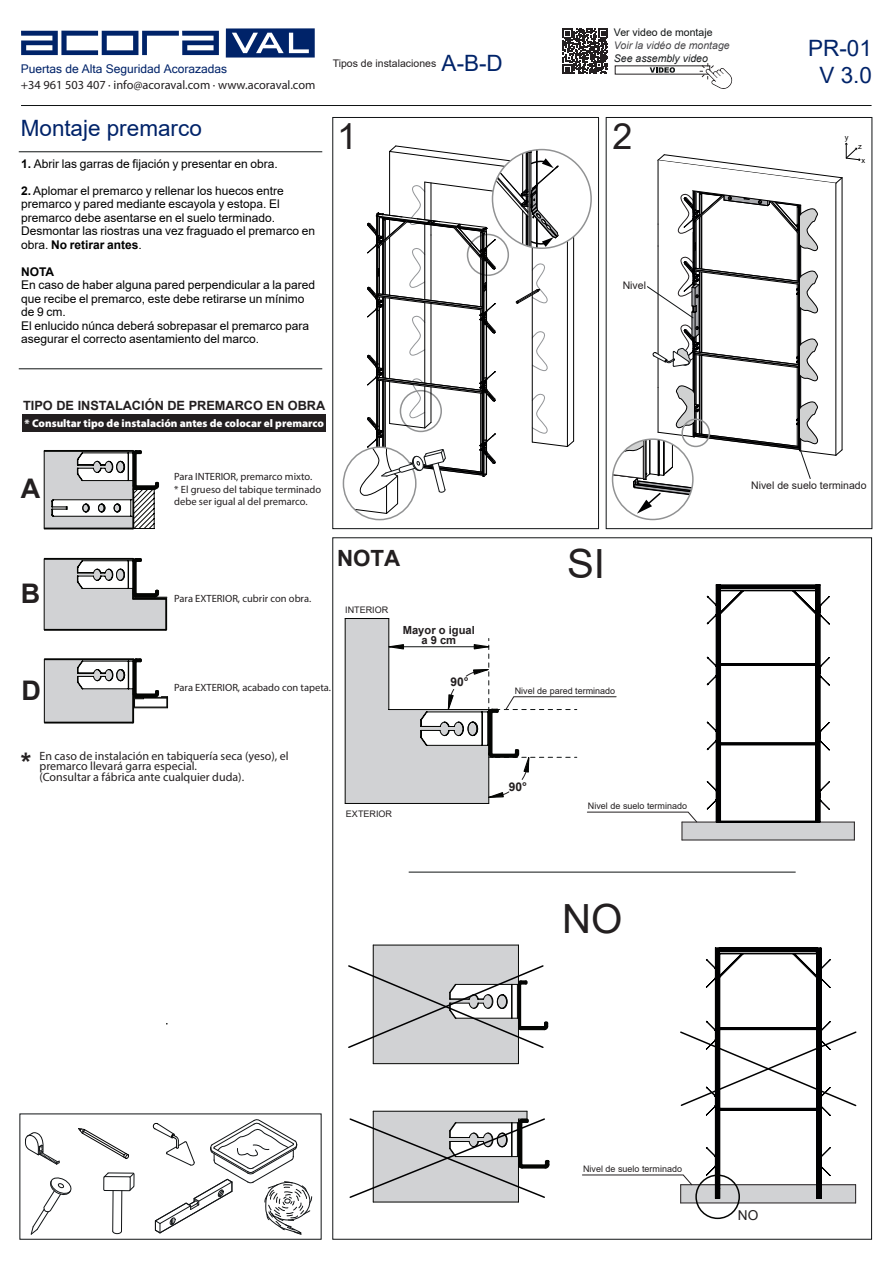
<style>
.page{position:relative;width:893px;height:1263px;background:#fff}
.page>*{position:absolute;margin:0;border:0;box-sizing:border-box;transform-origin:0 0}
.t1{font:40.2px "Arial";color:#231f20}
.t2{font:36px "Arial";color:#231f20}
.t3{font:700 27px "Arial";color:#231f20}
.t4{font:22.5px "Arial";color:#002369}
.t5{font:700 22.35px "Arial";color:#231f20}
.t6{font:13.65px "Arial";color:#231f20}
.t7{font:700 12.75px "Arial";color:#231f20}
.t8{font:12.3px "Myriad Pro";color:#231f20}
.t9{font:12px/13.5px "Arial";color:#000001}
.t10{font:12px/10.5px "Myriad Pro";color:#231f20}
.t11{font:12px "Microsoft Sans Serif";color:#002369}
.t12{font:700 12px "Arial";color:#231f20}
.t13{font:700 12px "Arial";color:#000001}
.t14{font:900 11.1px "Myriad Pro";color:#fff}
.t15{font:700 11.1px/10.5px "Arial";color:#231f20;text-align:center}
.t16{font:10.5px/12.6px "Myriad Pro";color:#231f20}
.t17{font:10.5px "Arial";color:#231f20}
.t18{font:italic 10.5px "Arial";color:#464548}
.t19{font:10.5px "Arial";color:#0f1313}
.t20{font:italic 10.5px "Arial";color:#191c1e}
.t21{font:9px "Arial";color:#231f20}
.t22{font:7.5px "Arial";color:#000001}
.s1{font-weight:700}
</style>
<div class="page">
<svg style="left:31px;top:1177px;width:41px;height:58px"></svg>
<svg style="left:78px;top:1113px;width:56px;height:127px"></svg>
<svg style="left:25px;top:1132px;width:35px;height:32px"></svg>
<svg style="left:152px;top:1119px;width:160px;height:116px"></svg>
<hr style="left:19px;top:152px;width:303px;height:1px;background:#0f1313">
<hr style="left:19px;top:369px;width:303px;height:1px;background:#0f1313">
<hr style="left:409px;top:872px;width:387px;height:1px;background:#0f1313">
<hr style="left:21px;top:105px;width:850px;height:1px;background:#0f1313">
<svg style="left:226px;top:28px;width:89px;height:30px"></svg>
<svg style="left:21px;top:31px;width:198px;height:24px"></svg>
<div style="left:333px;top:117px;width:266px;height:412px;border:1px solid #111416"></div>
<div style="left:606px;top:117px;width:266px;height:412px;border:1px solid #111416"></div>
<svg style="left:343px;top:447px;width:73px;height:73px"></svg>
<svg style="left:343px;top:145px;width:231px;height:369px"></svg>
<svg style="left:612px;top:143px;width:249px;height:376px"></svg>
<div style="left:682px;top:822px;width:172px;height:18px;background:#d1d2d4"></div>
<svg style="left:854px;top:822px;width:1px;height:18px"></svg>
<hr style="left:682px;top:822px;width:34px;height:1px;background:#231f20">
<hr style="left:820px;top:822px;width:34px;height:1px;background:#231f20">
<hr style="left:682px;top:840px;width:172px;height:1px;background:#231f20">
<svg style="left:706px;top:584px;width:124px;height:239px"></svg>
<hr style="left:816px;top:585px;width:4px;height:237px;background:#000001">
<hr style="left:720px;top:585px;width:96px;height:4px;background:#000001">
<div style="left:23px;top:414px;width:303px;height:18px;background:#231f20"></div>
<div style="left:44px;top:451px;width:89px;height:78px;background:#d1d2d4"></div>
<hr style="left:44px;top:450px;width:89px;height:2px;background:#040503">
<hr style="left:44px;top:528px;width:89px;height:1px;background:#040503">
<hr style="left:44px;top:451px;width:1px;height:77px;background:#040503">
<hr style="left:165px;top:599px;width:2px;height:31px;background:#040503">
<hr style="left:44px;top:629px;width:122px;height:2px;background:#040503">
<div style="left:44px;top:659px;width:89px;height:64px;background:#d1d2d4"></div>
<hr style="left:44px;top:658px;width:89px;height:2px;background:#040503">
<hr style="left:44px;top:722px;width:89px;height:1px;background:#040503">
<hr style="left:44px;top:659px;width:1px;height:64px;background:#040503">
<hr style="left:132px;top:689px;width:2px;height:34px;background:#040503">
<hr style="left:134px;top:597px;width:33px;height:1px;background:#040503">
<hr style="left:134px;top:598px;width:33px;height:1px;background:#040503">
<svg style="left:77px;top:658px;width:91px;height:50px"></svg>
<svg style="left:51px;top:450px;width:109px;height:79px"></svg>
<svg style="left:44px;top:557px;width:122px;height:72px"></svg>
<hr style="left:373px;top:1202px;width:145px;height:1px;background:#040503">
<svg style="left:349px;top:1111px;width:201px;height:91px"></svg>
<svg style="left:348px;top:945px;width:201px;height:119px"></svg>
<div style="left:695px;top:1174px;width:45px;height:45px;border:2px solid #040503;border-radius:50%"></div>
<svg style="left:344px;top:618px;width:272px;height:186px"></svg>
<svg style="left:587px;top:812px;width:110px;height:28px"></svg>
<svg style="left:582px;top:947px;width:275px;height:256px"></svg>
<svg style="left:563px;top:29px;width:45px;height:45px"></svg>
<svg style="left:700px;top:63px;width:32px;height:26px"></svg>
<svg style="left:650px;top:67px;width:25px;height:6px"></svg>
<p class="t11" style="left:21px;top:61px;width:208px">Puertas de Alta Seguridad Acorazadas</p>
<p class="t8" style="left:21px;top:77px;width:296px">+34 961 503 407 · info@acoraval.com · www.acoraval.com</p>
<h3 class="t4" style="left:21px;top:113px;width:183px">Montaje premarco</h3>
<p class="t9" style="left:21px;top:157px;width:258px"><span class="s1">1.</span> Abrir las garras de fijación y presentar en obra.</p>
<p class="t9" style="left:21px;top:184px;width:296px"><span class="s1">2.</span> Aplomar el premarco y rellenar los huecos entre premarco y pared mediante escayola y estopa. El premarco debe asentarse en el suelo terminado.<br>Desmontar las riostras una vez fraguado el premarco en obra. <span class="s1">No retirar antes</span>.</p>
<p class="t13" style="left:21px;top:263px;width:35px">NOTA</p>
<p class="t9" style="left:21px;top:278px;width:296px">En caso de haber alguna pared perpendicular a la pared que recibe el premarco, este debe retirarse un mínimo de 9 cm.<br>El enlucido núnca deberá sobrepasar el premarco para asegurar el correcto asentamiento del marco.</p>
<h3 class="t4" style="left:442px;top:48px;width:63px">A-B-D</h3>
<p class="t17" style="left:333px;top:56px;width:105px">Tipos de instalaciones</p>
<p class="t19" style="left:614px;top:26px;width:100px">Ver video de montaje</p>
<p class="t18" style="left:614px;top:39px;width:117px">Voir la vidéo de montage</p>
<p class="t20" style="left:614px;top:51px;width:95px">See assembly video</p>
<h2 class="t2" style="left:337px;top:112px;width:22px">1</h2>
<h2 class="t2" style="left:613px;top:112px;width:22px">2</h2>
<p class="t17" style="left:623px;top:278px;width:25px">Nivel</p>
<p class="t7" style="left:23px;top:397px;width:304px">TIPO DE INSTALACIÓN DE PREMARCO EN OBRA</p>
<p class="t14" style="left:25px;top:417px;width:301px">* Consultar tipo de instalación antes de colocar el premarco</p>
<h3 class="t3" style="left:21px;top:469px;width:21px">A</h3>
<h3 class="t3" style="left:21px;top:575px;width:21px">B</h3>
<h3 class="t3" style="left:21px;top:671px;width:21px">D</h3>
<p class="t16" style="left:174px;top:470px;width:148px">Para INTERIOR, premarco mixto.<br>* El grueso del tabique terminado debe ser igual al del premarco.</p>
<p class="t16" style="left:174px;top:592px;width:138px">Para EXTERIOR, cubrir con obra.</p>
<h3 class="t5" style="left:337px;top:542px;width:65px">NOTA</h3>
<p class="t21" style="left:345px;top:603px;width:45px">INTERIOR</p>
<p class="t15" style="left:403px;top:625px;width:74px">Mayor o igual a 9 cm</p>
<p class="t16" style="left:174px;top:681px;width:158px">Para EXTERIOR, acabado con tapeta.</p>
<p class="t12" style="left:450px;top:673px;width:20px">90°</p>
<h3 class="t3" style="left:21px;top:743px;width:12px">*</h3>
<p class="t10" style="left:40px;top:750px;width:251px">En caso de instalación en tabiquería seca (yeso), el premarco llevará garra especial.<br>(Consultar a fábrica ante cualquier duda).</p>
<p class="t21" style="left:346px;top:808px;width:48px">EXTERIOR</p>
<h1 class="t1" style="left:567px;top:536px;width:40px">SI</h1>
<p class="t21" style="left:515px;top:684px;width:102px">Nivel de pared terminado</p>
<p class="t12" style="left:509px;top:778px;width:20px">90°</p>
<p class="t21" style="left:588px;top:800px;width:101px">Nivel de suelo terminado</p>
<h3 class="t4" style="left:808px;top:32px;width:65px">PR-01</h3>
<h3 class="t4" style="left:819px;top:60px;width:54px">V 3.0</h3>
<p class="t22" style="left:845px;top:132px;width:5px">y</p>
<p class="t22" style="left:858px;top:141px;width:5px">z</p>
<p class="t22" style="left:862px;top:155px;width:5px">x</p>
<p class="t17" style="left:751px;top:478px;width:117px">Nivel de suelo terminado</p>
<h1 class="t1" style="left:562px;top:892px;width:62px">NO</h1>
<p class="t21" style="left:583px;top:1163px;width:101px">Nivel de suelo terminado</p>
<p class="t6" style="left:738px;top:1206px;width:22px">NO</p>
</div>
